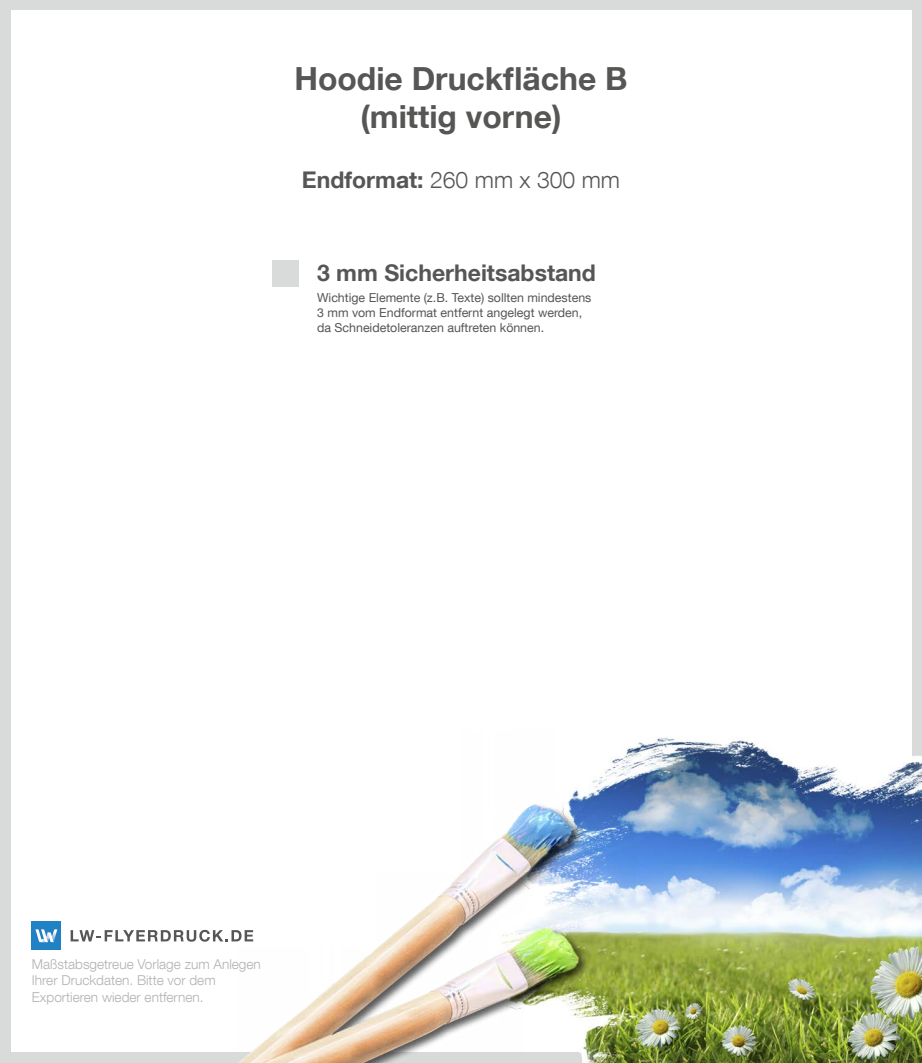
<style>
.page{position:relative;width:922px;height:1063px;background:#fff}
.page>*{position:absolute;margin:0;border:0;box-sizing:border-box;transform-origin:0 0}
.t1{font:700 31.88px/38.1px "Helvetica Neue LT Com";color:#565655;text-align:center}
.t2{font:300 23px "Helvetica Neue LT Com";color:#565655}
.t3{font:700 23px "Helvetica Neue LT Com";color:#565655}
.t4{font:300 13.62px/16.4px "Helvetica Neue LT Com";color:#b1b2b3}
.t5{font:12.38px "Helvetica Neue LT Com";color:#565655}
.s1{font-weight:700}
</style>
<div class="page">
<div style="left:0;top:0;width:921px;height:1063px;background:#d9dada"></div>
<div style="left:11px;top:11px;width:900px;height:1041px;background:#fff"></div>
<img style="left:238px;top:727px;width:683px;height:336px">
<div style="left:272px;top:261px;width:26px;height:26px;background:#d9dada"></div>
<svg style="left:71px;top:930px;width:182px;height:12px"></svg>
<div style="left:32px;top:921px;width:29px;height:29px;background:#2081c4"></div>
<svg style="left:35px;top:929px;width:22px;height:13px"></svg>
<p class="t1" style="left:294px;top:59px;width:334px">Hoodie Druckfläche B (mittig vorne)</p>
<p class="t2" style="left:302px;top:166px;width:319px"><span class="s1">Endformat:</span> 260 mm x 300 mm</p>
<p class="t3" style="left:317px;top:258px;width:280px">3 mm Sicherheitsabstand</p>
<p class="t5" style="left:317px;top:290px;width:276px">Wichtige Elemente (z.B. Texte) sollten mindestens</p>
<p class="t5" style="left:317px;top:305px;width:266px">3 mm vom Endformat entfernt angelegt werden,</p>
<p class="t5" style="left:317px;top:320px;width:228px">da Schneidetoleranzen auftreten können.</p>
<p class="t4" style="left:32px;top:956px;width:230px">Maßstabsgetreue Vorlage zum Anlegen<br>Ihrer Druckdaten. Bitte vor dem</p>
<p class="t4" style="left:32px;top:988px;width:173px">Exportieren wieder entfernen.</p>
</div>
